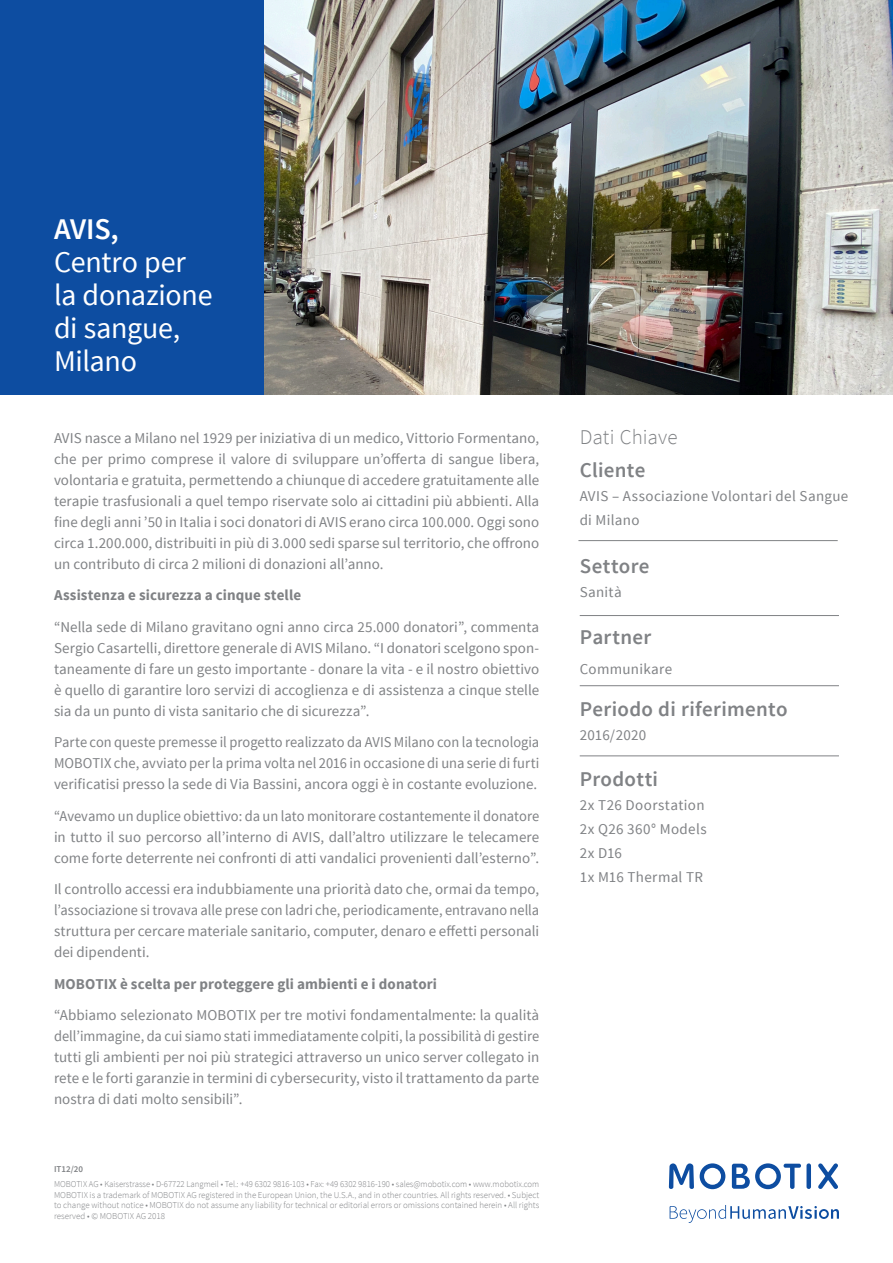
<style>
.page{position:relative;width:893px;height:1263px;background:#fff}
.page>*{position:absolute;margin:0;border:0;box-sizing:border-box;transform-origin:0 0}
._01_BU_im_blauen_Fel{font:30px/33px "Source Sans Pro";letter-spacing:-.01em;color:#fff}
._03_Zwischen_Head{font:600 21px "Source Sans Pro";letter-spacing:.015em;color:#808285}
._03_Zwischen_Head-2{font:300 21px "Source Sans Pro";letter-spacing:.005em;color:#808285}
._02_Body_Text{font:15px/21px "Source Sans Pro";color:#808285;text-align:justify}
._02_Body_Text-2{font:15px/21px "Source Sans Pro";color:#808285;text-align:justify;scale:.96 1}
._03_Zwischen_Head-3{font:15px/24px "Source Sans Pro";letter-spacing:.02em;color:#808285}
._02_Body_Text-3{font:700 15px "Source Sans Pro";letter-spacing:.005em;color:#808285}
._02_Body_Text-4{font:15px "Source Sans Pro";letter-spacing:.02em;color:#808285}
.Disclaimer{font:300 9px/10.5px "Source Sans Pro";color:#808285;text-align:justify}
.DisclaimerTitle{font:600 9px "Source Sans Pro";color:#808285}
.s1{font-weight:600}
</style>
<div class="page">
<img style="left:264px;top:0;width:629px;height:395px">
<hr style="left:578px;top:540px;width:260px;height:1px;background:#808285">
<hr style="left:580px;top:615px;width:259px;height:1px;background:#808285">
<hr style="left:580px;top:685px;width:259px;height:1px;background:#808285">
<hr style="left:580px;top:756px;width:259px;height:1px;background:#808285">
<svg style="left:669px;top:1163px;width:25px;height:26px"></svg>
<div style="left:806px;top:1163px;width:5px;height:26px;background:#0d4da1;border-radius:2px"></div>
<svg style="left:818px;top:1163px;width:20px;height:26px"></svg>
<svg style="left:700px;top:1163px;width:25px;height:26px"></svg>
<svg style="left:732px;top:1163px;width:69px;height:26px"></svg>
<svg style="left:670px;top:1205px;width:169px;height:18px"></svg>
<div style="left:0;top:0;width:264px;height:395px;background:#0d4da1"></div>
<p class="_01_BU_im_blauen_Fel" style="left:54px;top:213px;width:160px"><span class="s1">AVIS,<br></span>Centro per la donazione di sangue,<br>Milano</p>
<p class="_02_Body_Text" style="left:54px;top:427px;width:487px">AVIS nasce a Milano nel 1929 per iniziativa di un medico, Vittorio Formentano, che per primo comprese il valore di sviluppare un’offerta di sangue libera, volontaria e gratuita, permettendo a chiunque di accedere gratuitamente alle terapie trasfusionali a quel tempo riservate solo ai cittadini più abbienti. Alla fine degli anni ’50 in Italia i soci donatori di AVIS erano circa 100.000. Oggi sono circa 1.200.000, distribuiti in più di 3.000 sedi sparse sul territorio, che offrono un contributo di circa 2 milioni di donazioni all’anno.</p>
<p class="_02_Body_Text-3" style="left:54px;top:585px;width:249px">Assistenza e sicurezza a cinque stelle</p>
<p class="_02_Body_Text" style="left:54px;top:616px;width:487px">“Nella sede di Milano gravitano ogni anno circa 25.000 donatori”, commenta Sergio Casartelli, direttore generale di AVIS Milano. “I donatori scelgono spon&shy;taneamente di fare un gesto importante - donare la vita - e il nostro obiettivo è quello di garantire loro servizi di accoglienza e di assistenza a cinque stelle sia da un punto di vista sanitario che di sicurezza”.</p>
<p class="_02_Body_Text-2" style="left:54px;top:732px;width:507px">Parte con queste premesse il progetto realizzato da AVIS Milano con la tecnologia MOBOTIX che, avviato per la prima volta nel 2016 in occasione di una serie di furti verificatisi presso la sede di Via Bassini, ancora oggi è in costante evoluzione.</p>
<p class="_02_Body_Text" style="left:54px;top:805px;width:487px">“Avevamo un duplice obiettivo: da un lato monitorare costantemente il donatore in tutto il suo percorso all’interno di AVIS, dall’altro utilizzare le telecamere come forte deterrente nei confronti di atti vandalici provenienti dall’esterno”.</p>
<p class="_02_Body_Text" style="left:54px;top:879px;width:487px">Il controllo accessi era indubbiamente una priorità dato che, ormai da tempo, l’associazione si trovava alle prese con ladri che, periodicamente, entravano nella struttura per cercare materiale sanitario, computer, denaro e effetti personali dei dipendenti.</p>
<p class="_02_Body_Text-3" style="left:54px;top:974px;width:385px">MOBOTIX è scelta per proteggere gli ambienti e i donatori</p>
<p class="_02_Body_Text" style="left:54px;top:1005px;width:487px">“Abbiamo selezionato MOBOTIX per tre motivi fondamentalmente: la qualità dell’immagine, da cui siamo stati immediatamente colpiti, la possibilità di gestire tutti gli ambienti per noi più strategici attraverso un unico server collegato in rete e le forti garanzie in termini di cybersecurity, visto il trattamento da parte nostra di dati molto sensibili”.</p>
<p class="DisclaimerTitle" style="left:54px;top:1164px;width:31px">IT12/20</p>
<p class="Disclaimer" style="left:54px;top:1179px;width:487px">MOBOTIX AG • Kaiserstrasse • D-67722 Langmeil • Tel.: +49 6302 9816-103 • Fax: +49 6302 9816-190 • sales@mobotix.com • www.mobotix.com</p>
<p class="Disclaimer" style="left:54px;top:1189px;width:487px">MOBOTIX is a trademark of MOBOTIX AG registered in the European Union, the U.S.A., and in other countries. All rights reserved. • Subject to change without notice • MOBOTIX do not assume any liability for technical or editorial errors or omissions contained herein • All rights reserved • © MOBOTIX AG 2018</p>
<p class="_03_Zwischen_Head-2" style="left:580px;top:425px;width:99px">Dati Chiave</p>
<p class="_03_Zwischen_Head" style="left:580px;top:457px;width:67px">Cliente</p>
<p class="_03_Zwischen_Head-3" style="left:580px;top:485px;width:270px">AVIS – Associazione Volontari del Sangue di Milano</p>
<p class="_03_Zwischen_Head" style="left:580px;top:553px;width:71px">Settore</p>
<p class="_03_Zwischen_Head-3" style="left:580px;top:581px;width:44px">Sanità</p>
<p class="_03_Zwischen_Head" style="left:580px;top:624px;width:73px">Partner</p>
<p class="_02_Body_Text-4" style="left:580px;top:659px;width:94px">Communikare</p>
<p class="_03_Zwischen_Head" style="left:580px;top:696px;width:209px">Periodo di riferimento</p>
<p class="_03_Zwischen_Head-3" style="left:580px;top:723px;width:68px">2016/2020</p>
<p class="_03_Zwischen_Head" style="left:580px;top:766px;width:80px">Prodotti</p>
<p class="_03_Zwischen_Head-3" style="left:580px;top:794px;width:126px">2x T26 Doorstation</p>
<p class="_03_Zwischen_Head-3" style="left:580px;top:818px;width:128px">2x Q26 360° Models</p>
<p class="_03_Zwischen_Head-3" style="left:580px;top:842px;width:44px">2x D16</p>
<p class="_03_Zwischen_Head-3" style="left:580px;top:866px;width:125px">1x M16 Thermal TR</p>
</div>
